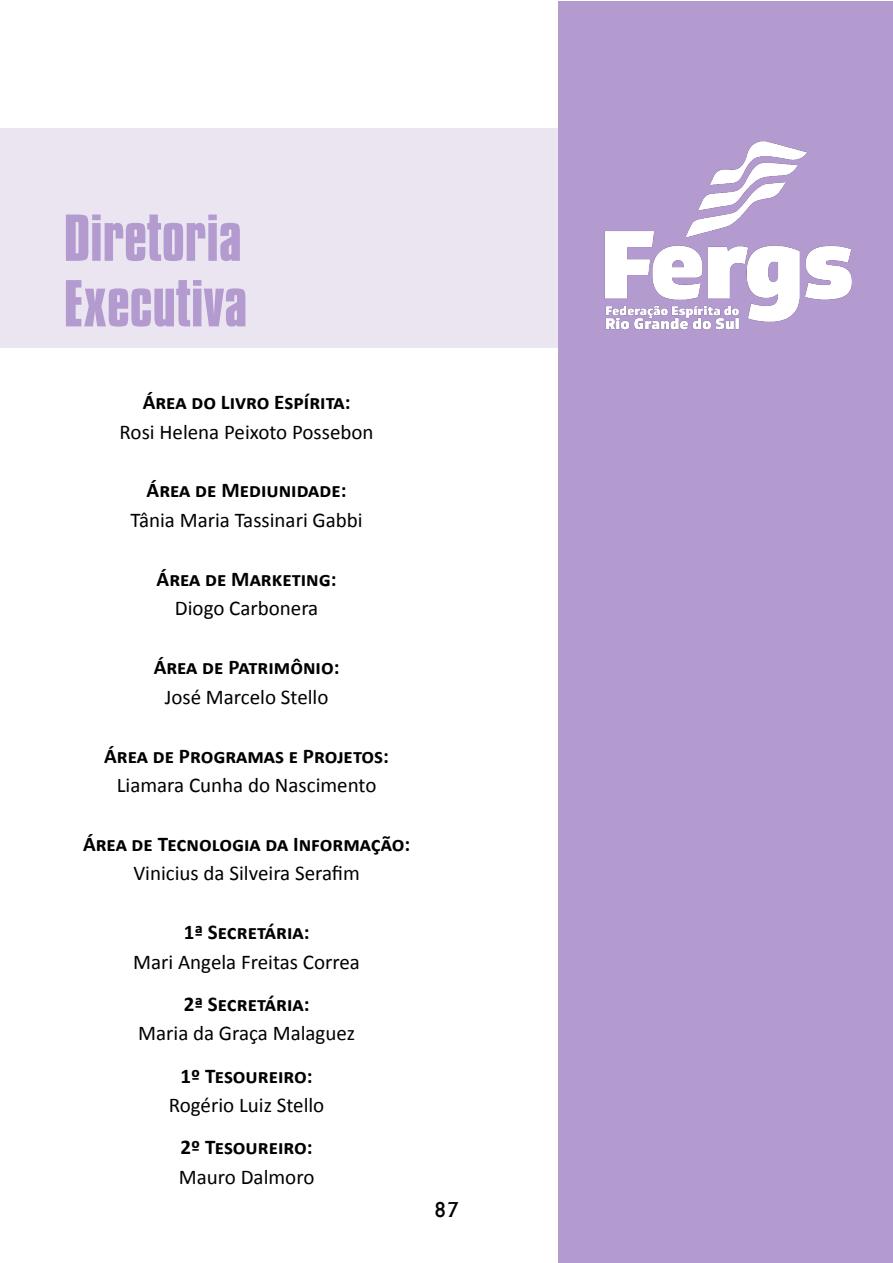
<style>
.page{position:relative;width:893px;height:1263px;background:#fff}
.page>*{position:absolute;margin:0;border:0;box-sizing:border-box;transform-origin:0 0}
.t1{font:700 57px "Compacta BT";color:#b39bcf}
.t2{font:21px "Calibri";color:#000}
.t3{font:700 21px "Calibri";color:#000}
.t4{font:500 19.5px "Albertus";color:#000}
</style>
<div class="page">
<div style="left:0;top:128px;width:892px;height:220px;background:#ebe5f2"></div>
<div style="left:559px;top:2px;width:334px;height:1261px;background:#b39bcf"></div>
<img style="left:604px;top:141px;width:248px;height:189px">
<p class="t1" style="left:64px;top:203px;width:180px">Diretoria</p>
<p class="t1" style="left:64px;top:269px;width:185px">Executiva</p>
<p class="t3" style="left:143px;top:387px;width:209px">Área do Livro Espírita:</p>
<p class="t2" style="left:120px;top:419px;width:255px">Rosi Helena Peixoto Possebon</p>
<p class="t3" style="left:147px;top:476px;width:201px">Área de Mediunidade:</p>
<p class="t2" style="left:130px;top:507px;width:234px">Tânia Maria Tassinari Gabbi</p>
<p class="t3" style="left:157px;top:564px;width:182px">Área de Marketing:</p>
<p class="t2" style="left:175px;top:595px;width:145px">Diogo Carbonera</p>
<p class="t3" style="left:154px;top:652px;width:187px">Área de Patrimônio:</p>
<p class="t2" style="left:165px;top:684px;width:165px">José Marcelo Stello</p>
<p class="t3" style="left:104px;top:741px;width:286px">Área de Programas e Projetos:</p>
<p class="t2" style="left:117px;top:772px;width:261px">Liamara Cunha do Nascimento</p>
<p class="t3" style="left:83px;top:829px;width:329px">Área de Tecnologia da Informação:</p>
<p class="t2" style="left:133px;top:860px;width:228px">Vinicius da Silveira Serafim</p>
<p class="t3" style="left:184px;top:917px;width:127px">1ª Secretária:</p>
<p class="t2" style="left:133px;top:949px;width:228px">Mari Angela Freitas Correa</p>
<p class="t3" style="left:184px;top:989px;width:127px">2ª Secretária:</p>
<p class="t2" style="left:138px;top:1020px;width:218px">Maria da Graça Malaguez</p>
<p class="t3" style="left:181px;top:1061px;width:134px">1º Tesoureiro:</p>
<p class="t2" style="left:169px;top:1092px;width:157px">Rogério Luiz Stello</p>
<p class="t3" style="left:181px;top:1132px;width:134px">2º Tesoureiro:</p>
<p class="t2" style="left:179px;top:1164px;width:137px">Mauro Dalmoro</p>
<p class="t4" style="left:434px;top:1198px;width:26px">87</p>
</div>
